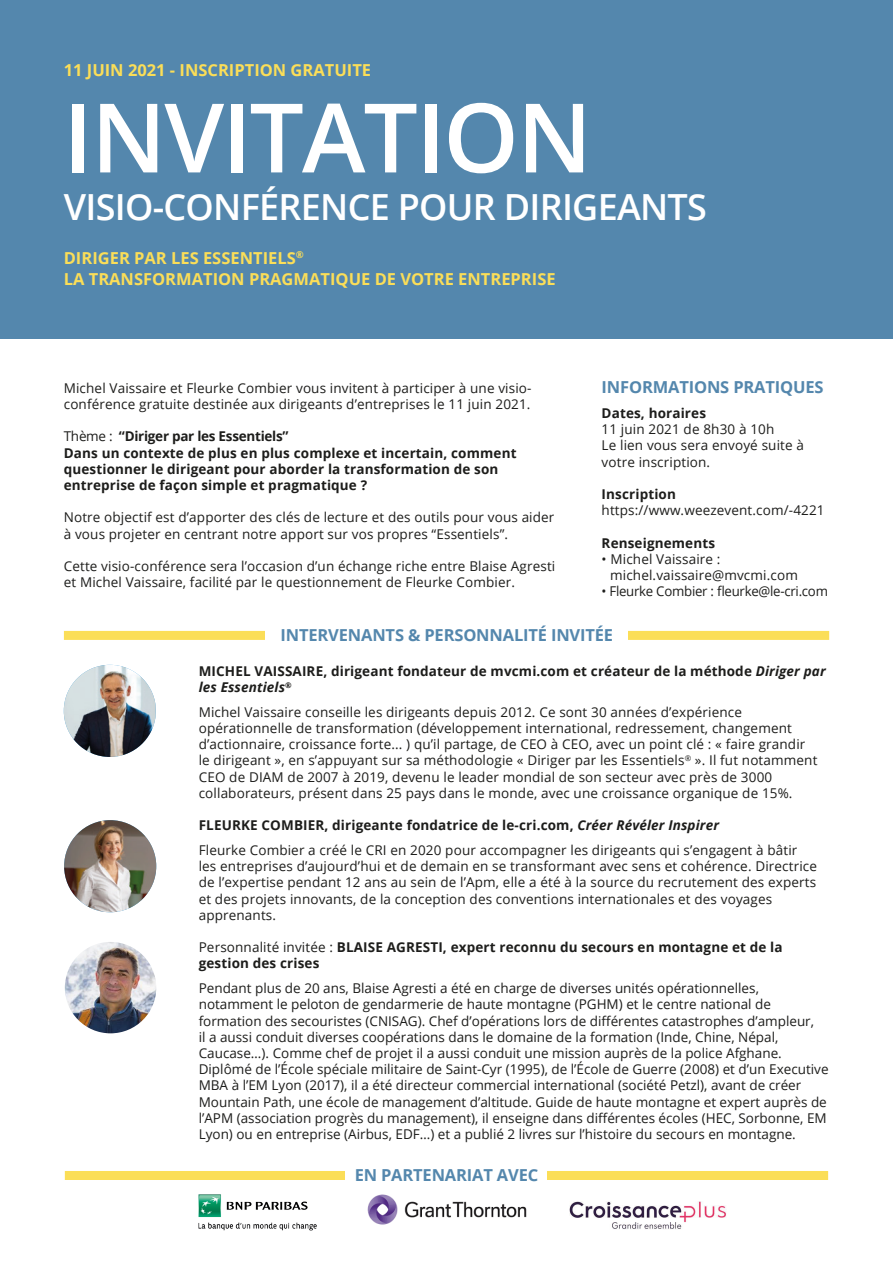
<style>
.page{position:relative;width:893px;height:1263px;background:#fff}
.page>*{position:absolute;margin:0;border:0;box-sizing:border-box;transform-origin:0 0}
.t1{font:600 96px "Open Sans";letter-spacing:-.02em;color:#fff}
.t2{font:600 36px "Open Sans";letter-spacing:-.02em;color:#fff}
.t3{font:700 16.5px/21.6px "Open Sans";color:#fbde58}
.t4{font:700 16.5px "Open Sans";letter-spacing:-.01em;color:#5487ad}
.t5{font:13.5px/16.2px "Open Sans";letter-spacing:.01em;color:#1d1d1b}
.t6{font:700 13.5px/16.2px "Open Sans";letter-spacing:.01em;color:#1d1d1b}
.t7{font:13.5px "Open Sans";letter-spacing:-.02em;color:#1d1d1b}
.s1{font-weight:400}
.s2{font-style:italic}
.s3{font-weight:700}
.s4{font-weight:700;font-style:italic}
</style>
<div class="page">
<img style="left:198px;top:1194px;width:119px;height:37px">
<img style="left:367px;top:1194px;width:160px;height:31px">
<img style="left:570px;top:1201px;width:156px;height:28px">
<div style="left:0;top:0;width:893px;height:338px;background:#5487ad"></div>
<div style="left:64px;top:631px;width:765px;height:9px;background:#fbde58"></div>
<img style="left:65px;top:942px;width:91px;height:91px;border-radius:46px">
<img style="left:64px;top:665px;width:92px;height:92px;border-radius:45px">
<img style="left:64px;top:820px;width:92px;height:92px;border-radius:46px">
<div style="left:265px;top:629px;width:363px;height:12px;background:#fff"></div>
<div style="left:65px;top:1171px;width:763px;height:9px;background:#fbde58"></div>
<div style="left:345px;top:1169px;width:202px;height:12px;background:#fff"></div>
<p class="t3" style="left:64px;top:59px;width:309px">11 JUIN 2021 - INSCRIPTION GRATUITE</p>
<h1 class="t1" style="left:64px;top:72px;width:530px">INVITATION</h1>
<h2 class="t2" style="left:64px;top:182px;width:645px">VISIO-CONFÉRENCE POUR DIRIGEANTS</h2>
<p class="t3" style="left:64px;top:247px;width:493px">DIRIGER PAR LES ESSENTIELS<sup>®<br></sup>LA TRANSFORMATION PRAGMATIQUE DE VOTRE ENTREPRISE</p>
<p class="t4" style="left:602px;top:376px;width:223px">INFORMATIONS PRATIQUES</p>
<p class="t6" style="left:602px;top:405px;width:106px">Dates, horaires</p>
<p class="t5" style="left:602px;top:421px;width:204px">11 juin 2021 de 8h30 à 10h<br>Le lien vous sera envoyé suite à votre inscription.</p>
<p class="t6" style="left:602px;top:486px;width:76px">Inscription</p>
<p class="t5" style="left:602px;top:502px;width:225px">https://www.weezevent.com/-4221</p>
<p class="t6" style="left:602px;top:534px;width:115px">Renseignements</p>
<p class="t5" style="left:610px;top:550px;width:189px;text-indent:-9px">• Michel Vaissaire : michel.vaissaire@mvcmi.com</p>
<p class="t7" style="left:602px;top:582px;width:228px">• Fleurke Combier : fleurke@le-cri.com</p>
<p class="t5" style="left:64px;top:379px;width:469px">Michel Vaissaire et Fleurke Combier vous invitent à participer à une visio&shy;conférence gratuite destinée aux dirigeants d’entreprises le 11 juin 2021.</p>
<p class="t6" style="left:64px;top:428px;width:454px"><span class="s1">Thème :</span> “Diriger par les Essentiels”<br>Dans un contexte de plus en plus complexe et incertain, comment questionner le dirigeant pour aborder la transformation de son entreprise de façon simple et pragmatique ?</p>
<p class="t5" style="left:64px;top:509px;width:492px">Notre objectif est d’apporter des clés de lecture et des outils pour vous aider à vous projeter en centrant notre apport sur vos propres “Essentiels”.</p>
<p class="t5" style="left:64px;top:558px;width:493px">Cette visio-conférence sera l’occasion d’un échange riche entre Blaise Agresti et Michel Vaissaire, facilité par le questionnement de Fleurke Combier.</p>
<p class="t4" style="left:281px;top:624px;width:334px">INTERVENANTS &amp; PERSONNALITÉ INVITÉE</p>
<p class="t6" style="left:199px;top:663px;width:628px">MICHEL VAISSAIRE, dirigeant fondateur de mvcmi.com et créateur de la méthode <span class="s2">Diriger par les Essentiels</span><sup>®</sup></p>
<p class="t5" style="left:199px;top:703px;width:620px">Michel Vaissaire conseille les dirigeants depuis 2012. Ce sont 30 années d’expérience opérationnelle de transformation (développement international, redressement, changement d’actionnaire, croissance forte... ) qu’il partage, de CEO à CEO, avec un point clé : « faire grandir le dirigeant », en s’appuyant sur sa méthodologie « Diriger par les Essentiels<sup>®</sup> ». Il fut notamment CEO de DIAM de 2007 à 2019, devenu le leader mondial de son secteur avec près de 3000 collaborateurs, présent dans 25 pays dans le monde, avec une croissance organique de 15%.</p>
<p class="t5" style="left:199px;top:813px;width:600px;line-height:24.8px"><span class="s3">FLEURKE COMBIER, dirigeante fondatrice de le-cri.com,</span> <span class="s4">Créer Révéler Inspirer<br></span>Fleurke Combier a créé le CRI en 2020 pour accompagner les dirigeants qui s’engagent à bâtir</p>
<p class="t5" style="left:199px;top:858px;width:620px">les entreprises d’aujourd’hui et de demain en se transformant avec sens et cohérence. Directrice de l’expertise pendant 12 ans au sein de l’Apm, elle a été à la source du recrutement des experts et des projets innovants, de la conception des conventions internationales et des voyages apprenants.</p>
<p class="t6" style="left:199px;top:939px;width:585px"><span class="s1">Personnalité invitée :</span> BLAISE AGRESTI, expert reconnu du secours en montagne et de la gestion des crises</p>
<p class="t5" style="left:199px;top:980px;width:631px">Pendant plus de 20 ans, Blaise Agresti a été en charge de diverses unités opérationnelles, notamment le peloton de gendarmerie de haute montagne (PGHM) et le centre national de formation des secouristes (CNISAG). Chef d’opérations lors de différentes catastrophes d’ampleur,<br>il a aussi conduit diverses coopérations dans le domaine de la formation (Inde, Chine, Népal, Caucase…). Comme chef de projet il a aussi conduit une mission auprès de la police Afghane.<br>Diplômé de l’École spéciale militaire de Saint-Cyr (1995), de l’École de Guerre (2008) et d’un Executive MBA à l’EM Lyon (2017), il a été directeur commercial international (société Petzl), avant de créer Mountain Path, une école de management d’altitude. Guide de haute montagne et expert auprès de l’APM (association progrès du management), il enseigne dans différentes écoles (HEC, Sorbonne, EM Lyon) ou en entreprise (Airbus, EDF…) et a publié 2 livres sur l’histoire du secours en montagne.</p>
<p class="t4" style="left:355px;top:1164px;width:185px">EN PARTENARIAT AVEC</p>
</div>
